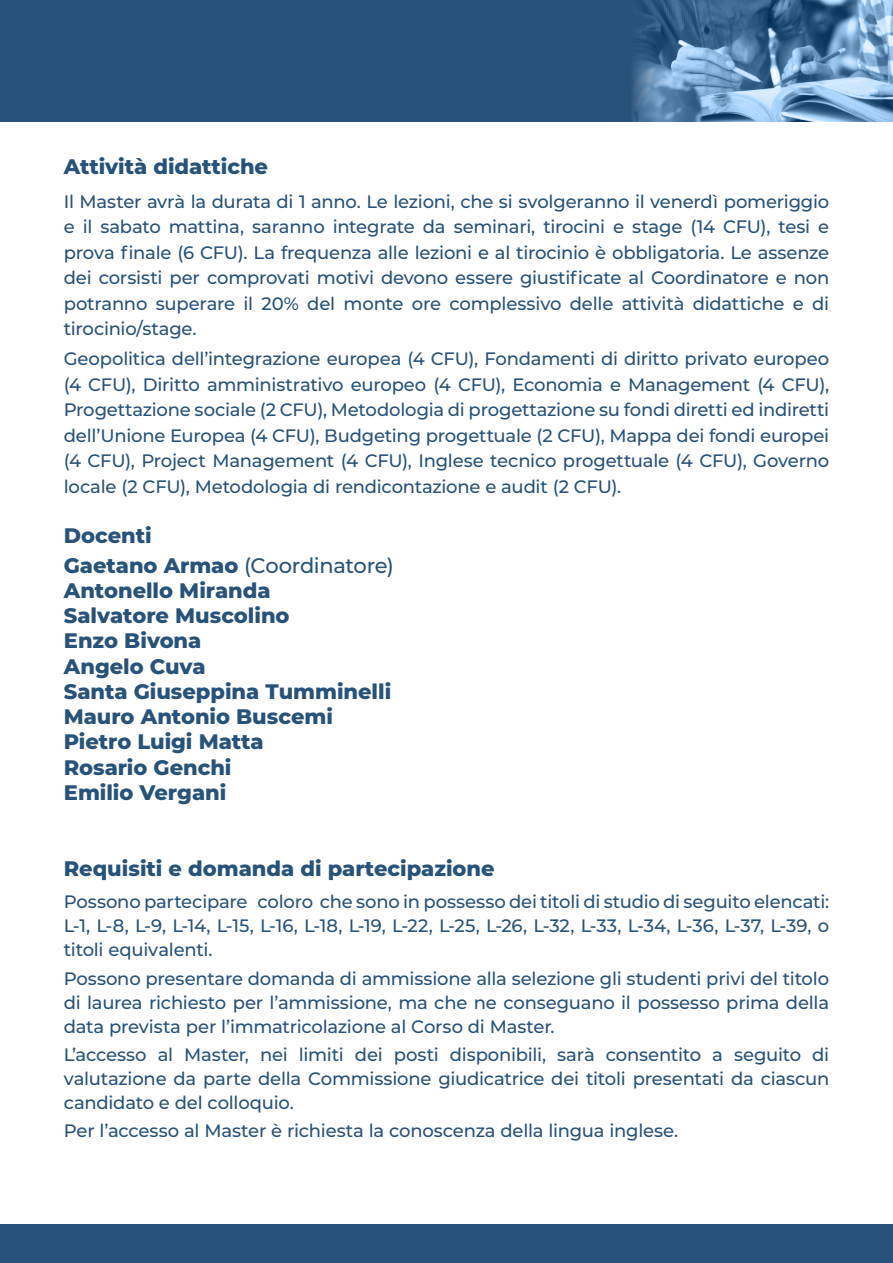
<style>
.page{position:relative;width:893px;height:1263px;background:#fff}
.page>*{position:absolute;margin:0;border:0;box-sizing:border-box;transform-origin:0 0}
.B{font:800 21px "Montserrat";color:#27527a}
.B-2{font:500 21px "Montserrat";letter-spacing:-.02em;color:#27527a}
.B-3{font:500 18px/25.5px "Montserrat";letter-spacing:-.01em;color:#27527a;text-align:justify}
.s1{font-weight:800}
</style>
<div class="page">
<div style="left:0;top:1225px;width:893px;height:38px;background:#27527a"></div>
<svg style="left:0;top:0;width:893px;height:122px;background:#376189"></svg>
<p class="B" style="left:64px;top:151px;width:206px">Attività didattiche</p>
<p class="B-3" style="left:64px;top:188px;width:767px">Il Master avrà la durata di 1 anno. Le lezioni, che si svolgeranno il venerdì pomeriggio e il sabato mattina, saranno integrate da seminari, tirocini e stage (14 CFU), tesi e prova finale (6 CFU). La frequenza alle lezioni e al tirocinio è obbligatoria. Le assenze dei corsisti per comprovati motivi devono essere giustificate al Coordinatore e non potranno superare il 20% del monte ore complessivo delle attività didattiche e di tirocinio/stage.</p>
<p class="B-3" style="left:64px;top:345px;width:767px">Geopolitica dell’integrazione europea (4 CFU), Fondamenti di diritto privato europeo (4 CFU), Diritto amministrativo europeo (4 CFU), Economia e Management (4 CFU), Progettazione sociale (2 CFU), Metodologia di progettazione su fondi diretti ed indiretti dell’Unione Europea (4 CFU), Budgeting progettuale (2 CFU), Mappa dei fondi europei (4 CFU), Project Management (4 CFU), Inglese tecnico progettuale (4 CFU), Governo locale (2 CFU), Metodologia di rendicontazione e audit (2 CFU).</p>
<p class="B" style="left:64px;top:520px;width:89px">Docenti</p>
<p class="B-2" style="left:64px;top:550px;width:332px"><span class="s1">Gaetano Armao</span> (Coordinatore)</p>
<p class="B" style="left:64px;top:575px;width:208px">Antonello Miranda</p>
<p class="B" style="left:64px;top:600px;width:227px">Salvatore Muscolino</p>
<p class="B" style="left:64px;top:626px;width:139px">Enzo Bivona</p>
<p class="B" style="left:64px;top:651px;width:144px">Angelo Cuva</p>
<p class="B" style="left:64px;top:676px;width:329px">Santa Giuseppina Tumminelli</p>
<p class="B" style="left:64px;top:701px;width:271px">Mauro Antonio Buscemi</p>
<p class="B" style="left:64px;top:727px;width:201px">Pietro Luigi Matta</p>
<p class="B" style="left:64px;top:752px;width:169px">Rosario Genchi</p>
<p class="B" style="left:64px;top:777px;width:164px">Emilio Vergani</p>
<p class="B" style="left:64px;top:853px;width:432px">Requisiti e domanda di partecipazione</p>
<p class="B-3" style="left:64px;top:889px;width:767px;line-height:24px">Possono partecipare coloro che sono in possesso dei titoli di studio di seguito elencati:<br>L-1, L-8, L-9, L-14, L-15, L-16, L-18, L-19, L-22, L-25, L-26, L-32, L-33, L-34, L-36, L-37, L-39, o titoli equivalenti.</p>
<p class="B-3" style="left:64px;top:965px;width:767px;line-height:24px">Possono presentare domanda di ammissione alla selezione gli studenti privi del titolo di laurea richiesto per l’ammissione, ma che ne conseguano il possesso prima della data prevista per l’immatricolazione al Corso di Master.</p>
<p class="B-3" style="left:64px;top:1042px;width:767px;line-height:24px">L’accesso al Master, nei limiti dei posti disponibili, sarà consentito a seguito di valutazione da parte della Commissione giudicatrice dei titoli presentati da ciascun candidato e del colloquio.</p>
<p class="B-3" style="left:64px;top:1117px;width:616px">Per l’accesso al Master è richiesta la conoscenza della lingua inglese.</p>
</div>
